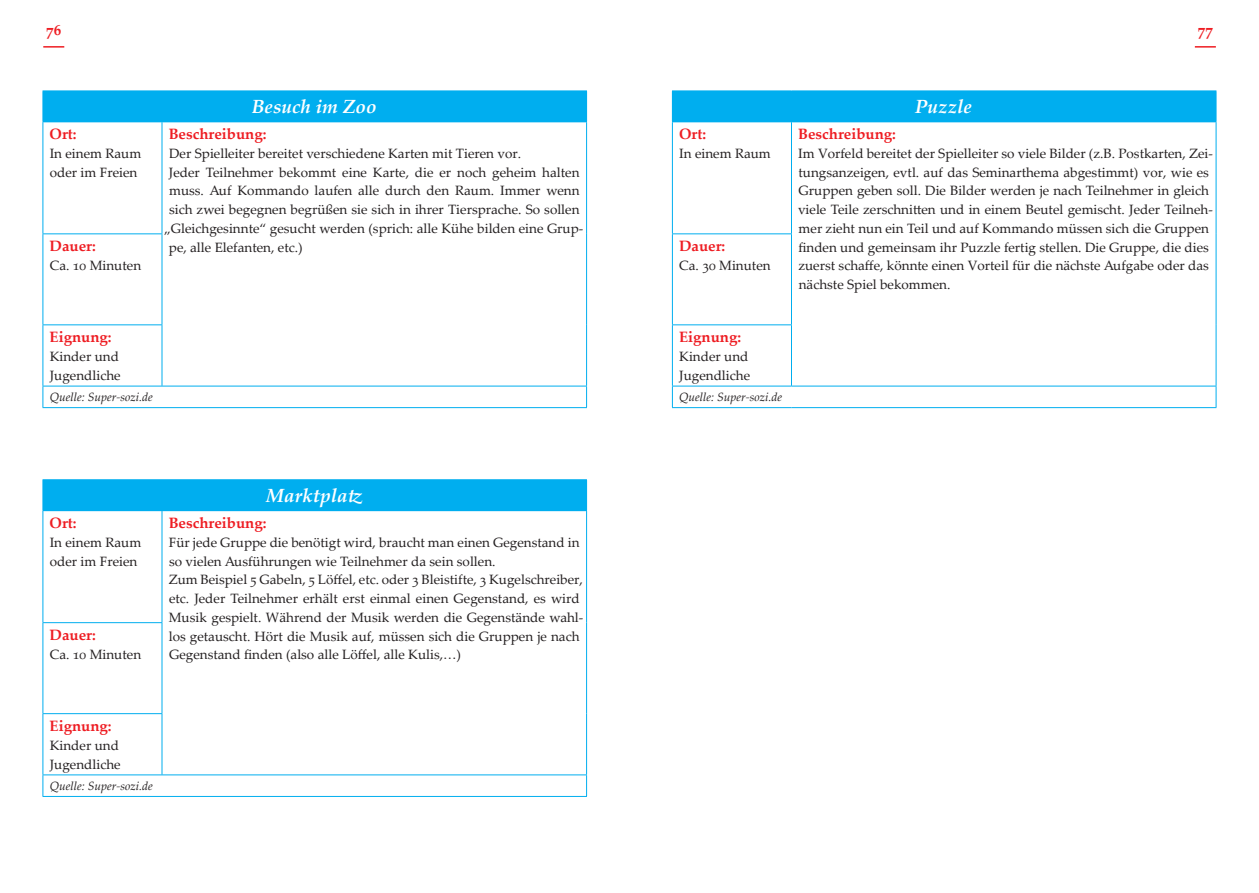
<style>
.page{position:relative;width:1259px;height:893px;background:#fff}
.page>*{position:absolute;margin:0;border:0;box-sizing:border-box;transform-origin:0 0}
.t1{font:italic 700 19.05px "Palatino Linotype";color:#fff}
.t2{font:700 15px "Palatino Linotype";color:#ee1d23}
.t3{font:13.5px/18.8px "Palatino Linotype";color:#231f20}
.t4{font:italic 12px "Palatino Linotype";color:#231f20}
</style>
<div class="page">
<hr style="left:43px;top:46px;width:21px;height:2px;background:#ee1d23">
<hr style="left:1194px;top:46px;width:21px;height:2px;background:#ee1d23">
<div style="left:43px;top:91px;width:543px;height:31px;background:#00aeef"></div>
<hr style="left:586px;top:91px;width:1px;height:30px;background:#00aeef">
<hr style="left:43px;top:122px;width:1px;height:111px;background:#00aeef">
<hr style="left:162px;top:121px;width:425px;height:1px;background:#00aeef">
<hr style="left:162px;top:122px;width:1px;height:111px;background:#00aeef">
<hr style="left:586px;top:122px;width:1px;height:112px;background:#00aeef">
<hr style="left:586px;top:234px;width:1px;height:91px;background:#00aeef">
<hr style="left:586px;top:325px;width:1px;height:61px;background:#00aeef">
<hr style="left:43px;top:233px;width:119px;height:1px;background:#00aeef">
<hr style="left:43px;top:234px;width:1px;height:90px;background:#00aeef">
<hr style="left:162px;top:234px;width:1px;height:90px;background:#00aeef">
<hr style="left:43px;top:324px;width:119px;height:1px;background:#00aeef">
<hr style="left:43px;top:325px;width:1px;height:61px;background:#00aeef">
<hr style="left:162px;top:325px;width:1px;height:61px;background:#00aeef">
<hr style="left:43px;top:386px;width:119px;height:1px;background:#00aeef">
<svg style="left:43px;top:386px;width:1px;height:21px"></svg>
<hr style="left:162px;top:386px;width:425px;height:1px;background:#00aeef">
<svg style="left:586px;top:386px;width:1px;height:21px"></svg>
<hr style="left:43px;top:407px;width:119px;height:1px;background:#00aeef">
<hr style="left:162px;top:407px;width:425px;height:1px;background:#00aeef">
<div style="left:43px;top:480px;width:543px;height:31px;background:#00aeef"></div>
<hr style="left:43px;top:479px;width:119px;height:1px;background:#00aeef">
<hr style="left:162px;top:479px;width:425px;height:1px;background:#00aeef">
<hr style="left:586px;top:480px;width:1px;height:30px;background:#00aeef">
<hr style="left:43px;top:511px;width:1px;height:111px;background:#00aeef">
<hr style="left:162px;top:510px;width:425px;height:1px;background:#00aeef">
<hr style="left:162px;top:511px;width:1px;height:111px;background:#00aeef">
<hr style="left:586px;top:511px;width:1px;height:112px;background:#00aeef">
<hr style="left:586px;top:623px;width:1px;height:91px;background:#00aeef">
<hr style="left:586px;top:714px;width:1px;height:60px;background:#00aeef">
<hr style="left:43px;top:622px;width:119px;height:1px;background:#00aeef">
<hr style="left:43px;top:623px;width:1px;height:90px;background:#00aeef">
<hr style="left:162px;top:623px;width:1px;height:90px;background:#00aeef">
<hr style="left:43px;top:713px;width:119px;height:1px;background:#00aeef">
<hr style="left:43px;top:714px;width:1px;height:60px;background:#00aeef">
<hr style="left:162px;top:714px;width:1px;height:60px;background:#00aeef">
<hr style="left:43px;top:774px;width:119px;height:1px;background:#00aeef">
<svg style="left:43px;top:775px;width:1px;height:21px"></svg>
<hr style="left:162px;top:774px;width:425px;height:1px;background:#00aeef">
<svg style="left:586px;top:775px;width:1px;height:21px"></svg>
<hr style="left:43px;top:796px;width:119px;height:1px;background:#00aeef">
<hr style="left:162px;top:796px;width:425px;height:1px;background:#00aeef">
<div style="left:672px;top:91px;width:544px;height:31px;background:#00aeef"></div>
<hr style="left:672px;top:122px;width:1px;height:111px;background:#00aeef">
<hr style="left:791px;top:122px;width:1px;height:111px;background:#00aeef">
<hr style="left:1215px;top:122px;width:1px;height:112px;background:#00aeef">
<hr style="left:1215px;top:234px;width:1px;height:91px;background:#00aeef">
<hr style="left:1215px;top:325px;width:1px;height:61px;background:#00aeef">
<hr style="left:672px;top:233px;width:120px;height:1px;background:#00aeef">
<hr style="left:672px;top:234px;width:1px;height:90px;background:#00aeef">
<hr style="left:791px;top:234px;width:1px;height:90px;background:#00aeef">
<hr style="left:672px;top:324px;width:120px;height:1px;background:#00aeef">
<hr style="left:672px;top:325px;width:1px;height:61px;background:#00aeef">
<hr style="left:791px;top:325px;width:1px;height:61px;background:#00aeef">
<hr style="left:672px;top:386px;width:119px;height:1px;background:#00aeef">
<svg style="left:672px;top:386px;width:1px;height:21px"></svg>
<hr style="left:791px;top:386px;width:425px;height:1px;background:#00aeef">
<svg style="left:1215px;top:386px;width:1px;height:21px"></svg>
<hr style="left:672px;top:407px;width:119px;height:1px;background:#00aeef">
<hr style="left:791px;top:407px;width:425px;height:1px;background:#00aeef">
<p class="t2" style="left:46px;top:19px;width:16px">76</p>
<p class="t2" style="left:1197px;top:19px;width:16px">77</p>
<p class="t2" style="left:50px;top:123px;width:29px">Ort:</p>
<p class="t3" style="left:50px;top:143px;width:93px">In einem Raum oder im Freien</p>
<h1 class="t1" style="left:252px;top:93px;width:126px">Besuch im Zoo</h1>
<p class="t2" style="left:169px;top:123px;width:99px">Beschreibung:</p>
<p class="t3" style="left:169px;top:143px;width:353px">Der Spielleiter bereitet verschiedene Karten mit Tieren vor.</p>
<p class="t3" style="left:169px;top:162px;width:412px">Jeder Teilnehmer bekommt eine Karte, die er noch geheim halten</p>
<p class="t3" style="left:169px;top:181px;width:412px">muss. Auf Kommando laufen alle durch den Raum. Immer wenn</p>
<p class="t3" style="left:169px;top:200px;width:412px">sich zwei begegnen begrüßen sie sich in ihrer Tiersprache. So sollen</p>
<p class="t3" style="left:164px;top:218px;width:421px">„Gleichgesinnte“ gesucht werden (sprich: alle Kühe bilden eine Grup-</p>
<p class="t2" style="left:50px;top:235px;width:48px">Dauer:</p>
<p class="t3" style="left:169px;top:237px;width:135px">pe, alle Elefanten, etc.)</p>
<p class="t3" style="left:50px;top:255px;width:93px">Ca. 10 Minuten</p>
<p class="t2" style="left:50px;top:326px;width:64px">Eignung:</p>
<p class="t3" style="left:50px;top:346px;width:72px">Kinder und<br>Jugendliche</p>
<p class="t4" style="left:50px;top:389px;width:105px">Quelle: Super-sozi.de</p>
<p class="t2" style="left:50px;top:512px;width:29px">Ort:</p>
<p class="t3" style="left:50px;top:532px;width:93px">In einem Raum oder im Freien</p>
<p class="t2" style="left:50px;top:624px;width:48px">Dauer:</p>
<p class="t3" style="left:50px;top:644px;width:93px">Ca. 10 Minuten</p>
<h1 class="t1" style="left:266px;top:482px;width:98px">Marktplatz</h1>
<p class="t2" style="left:169px;top:512px;width:99px">Beschreibung:</p>
<p class="t3" style="left:169px;top:532px;width:416px">Für jede Gruppe die benötigt wird, braucht man einen Gegenstand in so vielen Ausführungen wie Teilnehmer da sein sollen.<br>Zum Beispiel 5 Gabeln, 5 Löffel, etc. oder 3 Bleistifte, 3 Kugelschreiber, etc. Jeder Teilnehmer erhält erst einmal einen Gegenstand, es wird Musik gespielt. Während der Musik werden die Gegenstände wahl&shy;los getauscht. Hört die Musik auf, müssen sich die Gruppen je nach Gegenstand finden (also alle Löffel, alle Kulis,…)</p>
<p class="t2" style="left:50px;top:715px;width:64px">Eignung:</p>
<p class="t3" style="left:50px;top:735px;width:72px">Kinder und<br>Jugendliche</p>
<p class="t4" style="left:50px;top:777px;width:105px">Quelle: Super-sozi.de</p>
<p class="t2" style="left:679px;top:123px;width:29px">Ort:</p>
<p class="t3" style="left:679px;top:143px;width:93px">In einem Raum</p>
<p class="t2" style="left:679px;top:235px;width:48px">Dauer:</p>
<p class="t3" style="left:679px;top:255px;width:93px">Ca. 30 Minuten</p>
<p class="t2" style="left:679px;top:326px;width:64px">Eignung:</p>
<p class="t3" style="left:679px;top:346px;width:72px">Kinder und<br>Jugendliche</p>
<p class="t4" style="left:679px;top:389px;width:105px">Quelle: Super-sozi.de</p>
<h1 class="t1" style="left:915px;top:93px;width:59px">Puzzle</h1>
<p class="t2" style="left:798px;top:123px;width:99px">Beschreibung:</p>
<p class="t3" style="left:798px;top:143px;width:416px">Im Vorfeld bereitet der Spielleiter so viele Bilder (z.B. Postkarten, Zei&shy;tungsanzeigen, evtl. auf das Seminarthema abgestimmt) vor, wie es Gruppen geben soll. Die Bilder werden je nach Teilnehmer in gleich viele Teile zerschnitten und in einem Beutel gemischt. Jeder Teilneh&shy;mer zieht nun ein Teil und auf Kommando müssen sich die Gruppen finden und gemeinsam ihr Puzzle fertig stellen. Die Gruppe, die dies zuerst schaffe, könnte einen Vorteil für die nächste Aufgabe oder das nächste Spiel bekommen.</p>
</div>
